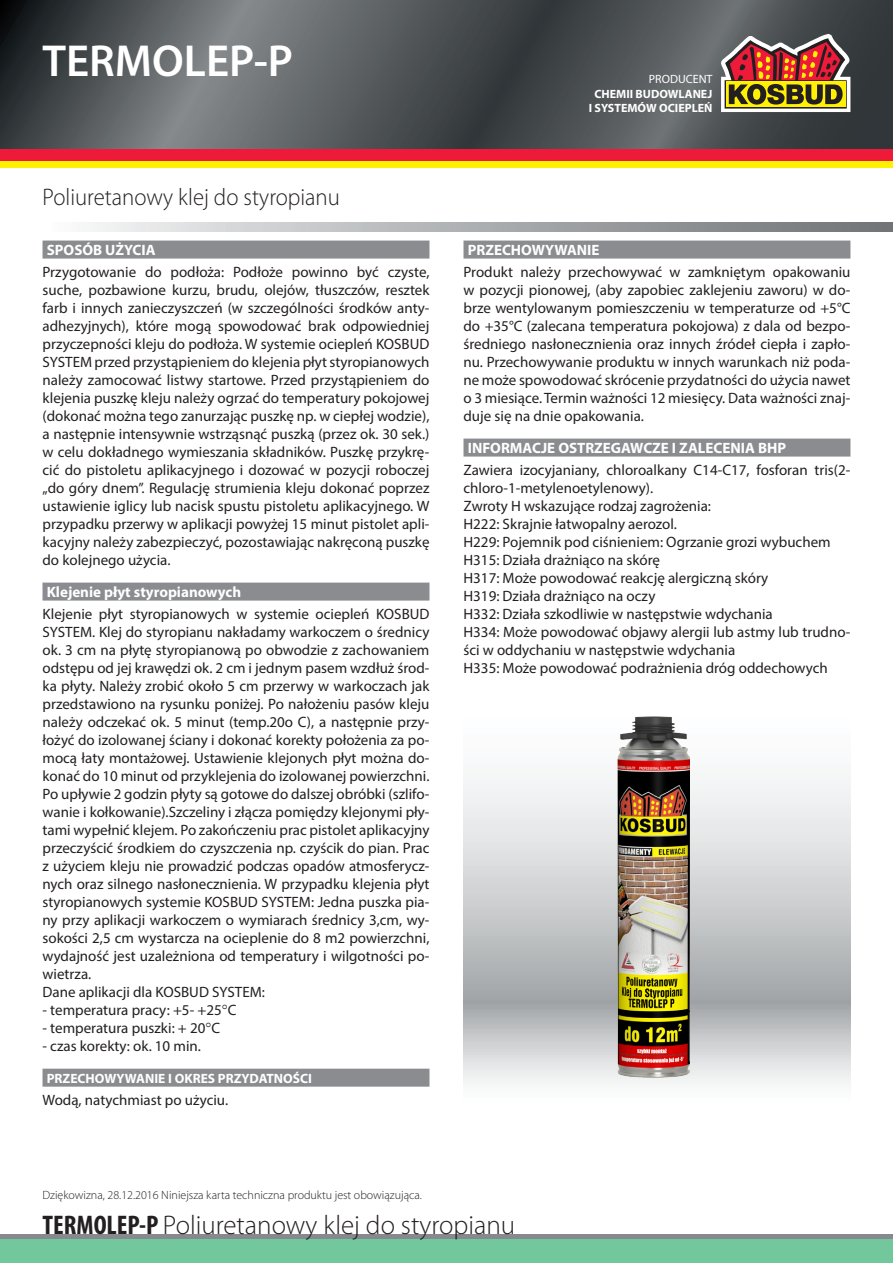
<style>
.page{position:relative;width:893px;height:1263px;background:#fff}
.page>*{position:absolute;margin:0;border:0;box-sizing:border-box;transform-origin:0 0}
.Nazwa{font:600 45px "Myriad Pro";color:#fff}
.t1{font:300 27px "Myriad Pro";color:#231f20}
.Opis_dodatkowy{font:300 24px "Myriad Pro";color:#231f20;scale:.95 1}
.Tekst{font:15px/18px "Myriad Pro";color:#231f20;text-align:justify}
.Wyroznienie{font:700 15px "Myriad Pro";color:#fff}
.Wyroznienie-2{font:700 13.5px "Myriad Pro";color:#fff}
.Uwagi{font:300 12px "Myriad Pro";color:#231f20}
.t2{font:700 12px/14.4px "Myriad Pro";color:#fff;text-align:right}
.s1{font-family:"Times New Roman"}
.s2{font-weight:400}
.s3{font-weight:700;font-stretch:condensed}
</style>
<div class="page">
<div style="left:0;top:1237px;width:893px;height:26px;background:#73c79c"></div>
<hr style="left:0;top:1234px;width:893px;height:4px;background:#868a8c">
<div style="left:43px;top:241px;width:386px;height:18px;background:#8a8c8f"></div>
<div style="left:43px;top:583px;width:386px;height:18px;background:#8a8c8f"></div>
<div style="left:43px;top:1069px;width:386px;height:18px;background:#8a8c8f"></div>
<div style="left:463px;top:241px;width:387px;height:18px;background:#8a8c8f"></div>
<div style="left:463px;top:439px;width:387px;height:18px;background:#8a8c8f"></div>
<svg style="left:90px;top:223px;width:803px;height:8px;background:#acafb0"></svg>
<svg style="left:0;top:0;width:893px;height:149px;background:#515658"></svg>
<svg style="left:717px;top:31px;width:136px;height:83px;background:#966c4a"></svg>
<div style="left:0;top:149px;width:893px;height:13px;background:#ed1a3a"></div>
<div style="left:0;top:162px;width:893px;height:6px;background:#fff101"></div>
<svg style="left:463px;top:716px;width:387px;height:368px"></svg>
<img style="left:618px;top:717px;width:72px;height:360px">
<p class="Nazwa" style="left:43px;top:33px;width:252px">TERMOLEP-P</p>
<p class="Opis_dodatkowy" style="left:43px;top:182px;width:315px">Poliuretanowy klej do styropianu</p>
<p class="Wyroznienie" style="left:47px;top:240px;width:110px">SPOSÓB UŻYCIA</p>
<p class="Tekst" style="left:43px;top:262px;width:388px">Przygotowanie do podłoża: Podłoże powinno być czyste, suche, pozbawione kurzu, brudu, olejów, tłuszczów, resztek farb i innych zanieczyszczeń (w szczególności środków anty&shy;adhezyjnych), które mogą spowodować brak odpowiedniej przyczepności kleju do podłoża. W systemie ociepleń KOSBUD SYSTEM przed przystąpieniem do klejenia płyt styropianowych należy zamocować listwy startowe. Przed przystąpieniem do klejenia puszkę kleju należy ogrzać do temperatury pokojowej (dokonać można tego zanurzając puszkę np. w ciepłej wodzie), a następnie intensywnie wstrząsnąć puszką (przez ok. 30 sek.) w celu dokładnego wymieszania składników. Puszkę przykrę&shy;cić do pistoletu aplikacyjnego i dozować w pozycji roboczej „do góry dnem”. Regulację strumienia kleju dokonać poprzez ustawienie iglicy lub nacisk spustu pistoletu aplikacyjnego. W przypadku przerwy w aplikacji powyżej 15 minut pistolet apli&shy;kacyjny należy zabezpieczyć, pozostawiając nakręconą puszkę do kolejnego użycia.</p>
<p class="Wyroznienie" style="left:47px;top:582px;width:196px">Klejenie płyt styropianowych</p>
<p class="Tekst" style="left:43px;top:604px;width:388px">Klejenie płyt styropianowych w systemie ociepleń KOSBUD SYSTEM. Klej do styropianu nakładamy warkoczem o średnicy ok. 3 cm na płytę styropianową po obwodzie z zachowaniem odstępu od jej krawędzi ok. 2 cm i jednym pasem wzdłuż środ&shy;ka płyty. Należy zrobić około 5 cm przerwy w warkoczach jak przedstawiono na rysunku poniżej. Po nałożeniu pasów kleju należy odczekać ok. 5 minut (temp.20o C), a następnie przy&shy;łożyć do izolowanej ściany i dokonać korekty położenia za po&shy;mocą łaty montażowej. Ustawienie klejonych płyt można do&shy;konać do 10 minut od przyklejenia do izolowanej powierzchni.<br>Po upływie 2 godzin płyty są gotowe do dalszej obróbki (szlifo&shy;wanie i kołkowanie).Szczeliny i złącza pomiędzy klejonymi pły&shy;tami wypełnić klejem. Po zakończeniu prac pistolet aplikacyjny przeczyścić środkiem do czyszczenia np. czyścik do pian. Prac z użyciem kleju nie prowadzić podczas opadów atmosferycz&shy;nych oraz silnego nasłonecznienia. W przypadku klejenia płyt styropianowych systemie KOSBUD SYSTEM: Jedna puszka pia&shy;ny przy aplikacji warkoczem o wymiarach średnicy 3,cm, wy&shy;sokości 2,5 cm wystarcza na ocieplenie do 8 m2 powierzchni, wydajność jest uzależniona od temperatury i wilgotności po&shy;wietrza.</p>
<p class="Tekst" style="left:43px;top:982px;width:224px">Dane aplikacji dla KOSBUD SYSTEM:</p>
<p class="Tekst" style="left:43px;top:1000px;width:195px">- temperatura pracy: +5- +25<span class="s1">°</span>C</p>
<p class="Tekst" style="left:43px;top:1018px;width:179px">- temperatura puszki: + 20<span class="s1">°</span>C</p>
<p class="Tekst" style="left:43px;top:1036px;width:160px">- czas korekty: ok. 10 min.</p>
<p class="Wyroznienie-2" style="left:47px;top:1070px;width:267px">PRZECHOWYWANIE I OKRES PRZYDATNOŚCI</p>
<p class="Tekst" style="left:43px;top:1090px;width:187px">Wodą, natychmiast po użyciu.</p>
<p class="Uwagi" style="left:43px;top:1188px;width:381px">Dziękowizna, 28.12.2016 Niniejsza karta techniczna produktu jest obowiązująca.</p>
<p class="t2" style="left:589px;top:72px;width:125px"><span class="s2">PRODUCENT<br></span>CHEMII BUDOWLANEJ<br>I SYSTEMÓW OCIEPLEŃ</p>
<p class="Wyroznienie" style="left:468px;top:240px;width:133px">PRZECHOWYWANIE</p>
<p class="Tekst" style="left:463px;top:262px;width:388px">Produkt należy przechowywać w zamkniętym opakowaniu w pozycji pionowej, (aby zapobiec zaklejeniu zaworu) w do&shy;brze wentylowanym pomieszczeniu w temperaturze od +5°C do +35°C (zalecana temperatura pokojowa) z dala od bezpo&shy;średniego nasłonecznienia oraz innych źródeł ciepła i zapło&shy;nu. Przechowywanie produktu w innych warunkach niż poda&shy;ne może spowodować skrócenie przydatności do użycia nawet o 3 miesiące. Termin ważności 12 miesięcy. Data ważności znaj&shy;duje się na dnie opakowania.</p>
<p class="Wyroznienie" style="left:468px;top:438px;width:320px">INFORMACJE OSTRZEGAWCZE I ZALECENIA BHP</p>
<p class="Tekst" style="left:463px;top:460px;width:388px">Zawiera izocyjaniany, chloroalkany C14-C17, fosforan tris(2- chloro-1-metylenoetylenowy).</p>
<p class="Tekst" style="left:463px;top:496px;width:249px">Zwroty H wskazujące rodzaj zagrożenia:</p>
<p class="Tekst" style="left:463px;top:514px;width:215px">H222: Skrajnie łatwopalny aerozol.</p>
<p class="Tekst" style="left:463px;top:532px;width:369px">H229: Pojemnik pod ciśnieniem: Ogrzanie grozi wybuchem</p>
<p class="Tekst" style="left:463px;top:550px;width:198px">H315: Działa drażniąco na skórę</p>
<p class="Tekst" style="left:463px;top:568px;width:306px">H317: Może powodować reakcję alergiczną skóry</p>
<p class="Tekst" style="left:463px;top:586px;width:193px">H319: Działa drażniąco na oczy</p>
<p class="Tekst" style="left:463px;top:604px;width:311px">H332: Działa szkodliwie w następstwie wdychania</p>
<p class="Tekst" style="left:463px;top:622px;width:388px">H334: Może powodować objawy alergii lub astmy lub trudno&shy;ści w oddychaniu w następstwie wdychania</p>
<p class="Tekst" style="left:463px;top:658px;width:366px">H335: Może powodować podrażnienia dróg oddechowych</p>
<p class="t1" style="left:43px;top:1209px;width:474px"><span class="s3">TERMOLEP-P</span> Poliuretanowy klej do styropianu</p>
</div>
